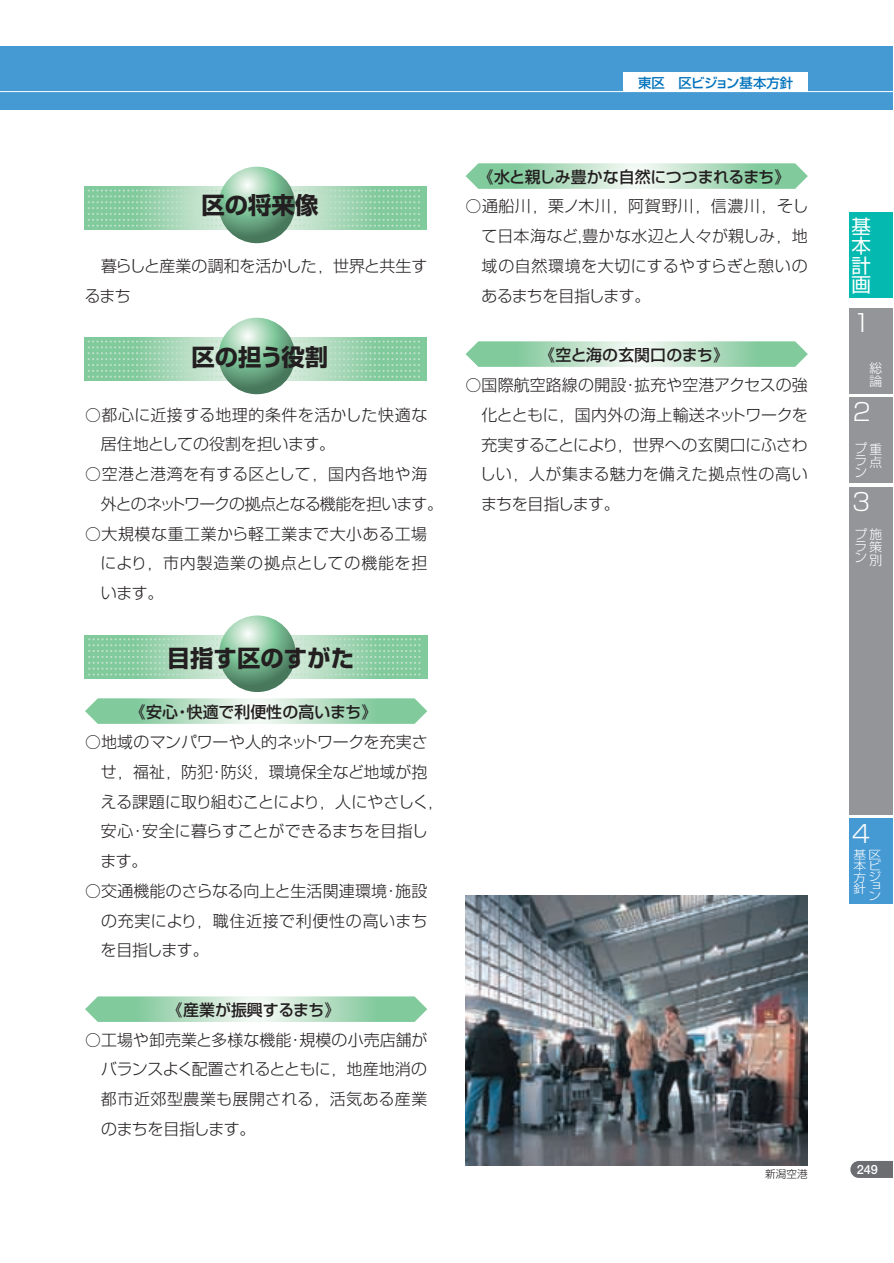
<style>
.page{position:relative;width:894px;height:1263px;background:#fff}
.page>*{position:absolute;margin:0;border:0;box-sizing:border-box;transform-origin:0 0}
.t1{font:300 24px "Shin Go";color:#fff}
.t2{font:700 23.4px "Shin Go";color:#231f20}
.t3{font:19.5px/19.5px "Shin Go";color:#fff;text-align:justify}
.t4{font:300 15.9px/29.7px "Shin Go";letter-spacing:.005em;color:#231f20;text-align:justify}
.t5{font:300 15.9px/29.7px "Shin Go";letter-spacing:-.025em;color:#231f20}
.t6{font:500 15.9px "Shin Go";color:#231f20}
.t7{font:500 15.9px "Shin Go";letter-spacing:-.03em;color:#231f20}
.t8{font:500 13.35px "Shin Go";color:#0072bc}
.t9{font:300 12.75px/11.2px "Shin Go";color:#fff}
.t10{font:700 12.75px "Futo Go B101";color:#fff}
.t11{font:300 11.55px/11.2px "Shin Go";color:#fff;text-align:justify;scale:1.11 1}
.t12{font:300 10.65px "Shin Go";color:#231f20}
</style>
<div class="page">
<div style="left:0;top:47px;width:893px;height:63px;background:#469ad4"></div>
<div style="left:623px;top:72px;width:185px;height:20px;background:#fff"></div>
<svg style="left:850px;top:1161px;width:43px;height:17px"></svg>
<hr style="left:0;top:91px;width:893px;height:1px;background:#fff">
<svg style="left:85px;top:698px;width:342px;height:26px;background:#b2ddc1"></svg>
<svg style="left:85px;top:996px;width:342px;height:26px;background:#b2ddc1"></svg>
<svg style="left:466px;top:163px;width:342px;height:26px;background:#b2ddc1"></svg>
<svg style="left:466px;top:341px;width:342px;height:26px;background:#b2ddc1"></svg>
<svg style="left:84px;top:186px;width:343px;height:44px;background:#97d2ad"></svg>
<svg style="left:89px;top:189px;width:334px;height:38px;background:#a1d6b4"></svg>
<svg style="left:84px;top:337px;width:343px;height:44px;background:#97d2ad"></svg>
<svg style="left:89px;top:340px;width:334px;height:38px;background:#a1d6b4"></svg>
<svg style="left:85px;top:635px;width:342px;height:44px;background:#98d2ad"></svg>
<svg style="left:89px;top:638px;width:334px;height:38px;background:#a1d6b4"></svg>
<div style="left:849px;top:212px;width:44px;height:86px;background:#03b9b0"></div>
<div style="left:849px;top:308px;width:44px;height:86px;background:#939598"></div>
<div style="left:849px;top:398px;width:44px;height:85px;background:#939598"></div>
<div style="left:849px;top:487px;width:44px;height:327px;background:#939598"></div>
<div style="left:849px;top:819px;width:44px;height:85px;background:#469ad4"></div>
<svg style="left:219px;top:167px;width:76px;height:76px;background:#80b594"></svg>
<svg style="left:219px;top:318px;width:76px;height:76px;background:#80b594"></svg>
<svg style="left:219px;top:616px;width:77px;height:76px;background:#81b595"></svg>
<img style="left:465px;top:895px;width:343px;height:271px">
<h2 class="t2" style="left:201px;top:197px;width:118px">区の将来像</h2>
<p class="t5" style="left:85px;top:253px;width:344px">　暮らしと産業の調和を活かした，世界と共生するまち</p>
<h2 class="t2" style="left:192px;top:348px;width:138px">区の担う役割</h2>
<p class="t4" style="left:101px;top:402px;width:328px;text-indent:-16px">○都心に近接する地理的条件を活かした快適な居住地としての役割を担います。</p>
<p class="t5" style="left:101px;top:461px;width:344px;text-indent:-16px">○空港と港湾を有する区として，国内各地や海外とのネットワークの拠点となる機能を担います。</p>
<p class="t4" style="left:101px;top:521px;width:328px;text-indent:-16px">○大規模な重工業から軽工業まで大小ある工場により，市内製造業の拠点としての機能を担います。</p>
<h2 class="t2" style="left:167px;top:650px;width:189px">目指す区のすがた</h2>
<p class="t6" style="left:130px;top:706px;width:249px">《安心・快適で利便性の高いまち》</p>
<p class="t4" style="left:101px;top:729px;width:344px;text-align:left;text-indent:-15px">○地域のマンパワーや人的ネットワークを充実させ，福祉，防犯・防災，環境保全など地域が抱える課題に取り組むことにより，人にやさしく，安心・安全に暮らすことができるまちを目指します。</p>
<p class="t4" style="left:101px;top:878px;width:328px;text-indent:-16px">○交通機能のさらなる向上と生活関連環境・施設の充実により，職住近接で利便性の高いまちを目指します。</p>
<p class="t6" style="left:167px;top:1004px;width:175px">《産業が振興するまち》</p>
<p class="t4" style="left:101px;top:1027px;width:328px;text-indent:-16px">○工場や卸売業と多様な機能・規模の小売店舗がバランスよく配置されるとともに，地産地消の都市近郊型農業も展開される，活気ある産業のまちを目指します。</p>
<p class="t8" style="left:638px;top:78px;width:156px">東区　区ビジョン基本方針</p>
<p class="t7" style="left:478px;top:171px;width:314px">《水と親しみ豊かな自然につつまれるまち》</p>
<p class="t4" style="left:481px;top:194px;width:328px;text-indent:-16px">○通船川，栗ノ木川，阿賀野川，信濃川，そして日本海など，豊かな水辺と人々が親しみ，地域の自然環境を大切にするやすらぎと憩いのあるまちを目指します。</p>
<p class="t6" style="left:539px;top:349px;width:191px">《空と海の玄関口のまち》</p>
<p class="t4" style="left:480px;top:372px;width:329px;text-indent:-14px">○国際航空路線の開設・拡充や空港アクセスの強化とともに，国内外の海上輸送ネットワークを充実することにより，世界への玄関口にふさわしい，人が集まる魅力を備えた拠点性の高いまちを目指します。</p>
<p class="t12" style="left:765px;top:1170px;width:44px">新潟空港</p>
<p class="t3" style="left:851px;top:219px;width:21px">基本計画</p>
<h1 class="t1" style="left:853px;top:314px;width:20px">1</h1>
<p class="t9" style="left:870px;top:364px;width:14px;line-height:12.8px">総論</p>
<h1 class="t1" style="left:853px;top:403px;width:20px">2</h1>
<p class="t9" style="left:855px;top:444px;width:29px;line-height:13px;text-align:right">プ重点</p>
<p class="t9" style="left:855px;top:457px;width:14px">ラン</p>
<h1 class="t1" style="left:852px;top:493px;width:20px">3</h1>
<p class="t9" style="left:869px;top:529px;width:14px;line-height:12.9px;text-align:justify;text-indent:-15px">プ施策別</p>
<p class="t9" style="left:854px;top:542px;width:14px">ラン</p>
<h1 class="t1" style="left:852px;top:825px;width:20px">4</h1>
<p class="t11" style="left:854px;top:850px;width:27px">基区本ビ方ジ</p>
<p class="t11" style="left:869px;top:883px;width:13px;line-height:9px">ョン</p>
<p class="t11" style="left:854px;top:885px;width:13px">針</p>
<p class="t10" style="left:857px;top:1164px;width:23px">249</p>
</div>
